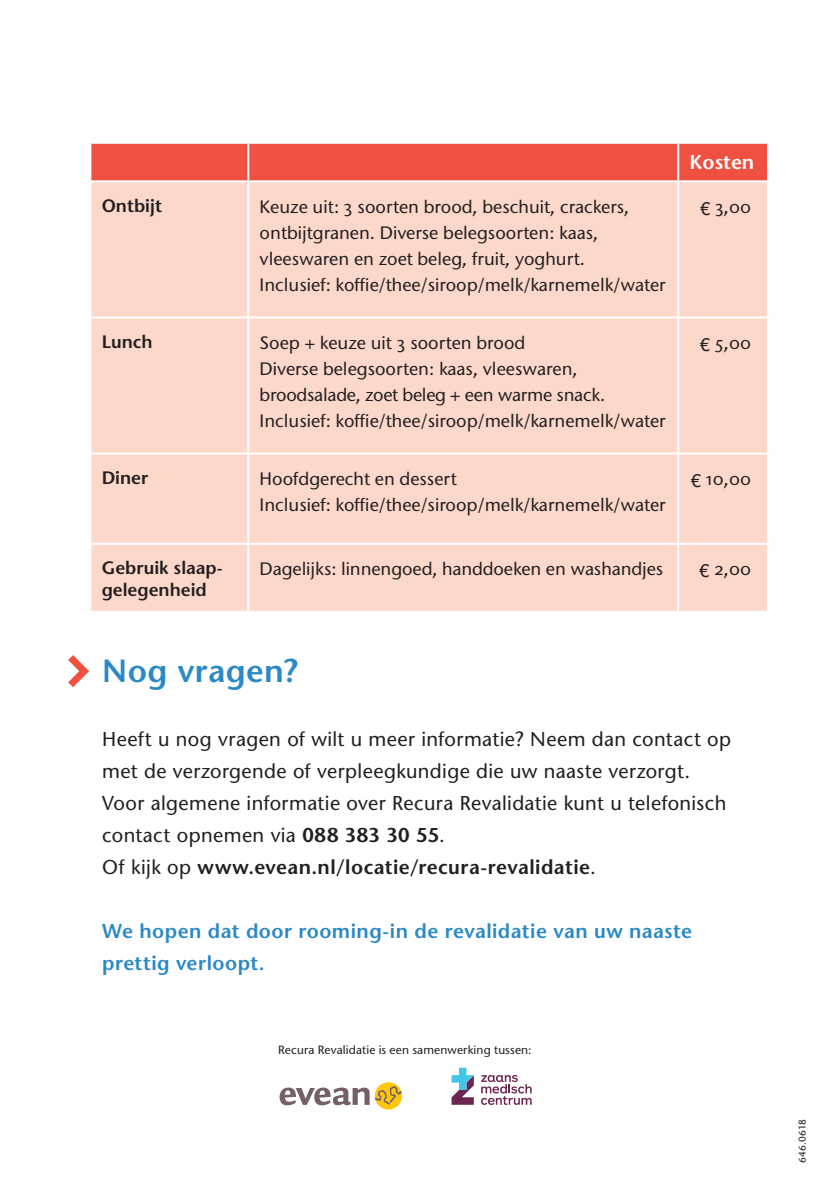
<style>
.page{position:relative;width:840px;height:1191px;background:#fff}
.page>*{position:absolute;margin:0;border:0;box-sizing:border-box;transform-origin:0 0}
.t1{font:600 32px "Stone Sans";letter-spacing:.015em;color:#2b89c5}
.t2{font:20px/32px "Stone Sans";letter-spacing:.02em;color:#231f20}
.t3{font:600 20px/32px "Stone Sans";letter-spacing:.025em;color:#2b89c5}
.t4{font:600 20px "Stone Sans";color:#fff}
.t5{font:18px/26px "ITC Stone Sans OS Medium";color:#231f20}
.t6{font:600 18px/21.6px "Stone Sans";color:#231f20}
.t7{font:12px "Stone Sans";letter-spacing:.01em;color:#231f20}
.t8{font:10px "Stone Sans";letter-spacing:.03em;color:#231f20}
.s1{font-family:"Helvetica Neue LT Std"}
.s2{font-weight:600}
</style>
<div class="page">
<div style="left:91px;top:144px;width:675px;height:36px;background:#ef5040"></div>
<div style="left:91px;top:182px;width:675px;height:429px;background:#fcd8cb"></div>
<hr style="left:247px;top:144px;width:2px;height:36px;background:#fff">
<hr style="left:676px;top:144px;width:2px;height:36px;background:#fff">
<hr style="left:247px;top:182px;width:2px;height:134px;background:#fff">
<hr style="left:676px;top:182px;width:2px;height:134px;background:#fff">
<hr style="left:89px;top:316px;width:159px;height:2px;background:#fff">
<hr style="left:248px;top:316px;width:429px;height:2px;background:#fff">
<hr style="left:247px;top:318px;width:2px;height:134px;background:#fff">
<hr style="left:677px;top:316px;width:91px;height:2px;background:#fff">
<hr style="left:676px;top:318px;width:2px;height:134px;background:#fff">
<hr style="left:89px;top:452px;width:159px;height:2px;background:#fff">
<hr style="left:248px;top:452px;width:429px;height:2px;background:#fff">
<hr style="left:247px;top:454px;width:2px;height:89px;background:#fff">
<hr style="left:677px;top:452px;width:91px;height:2px;background:#fff">
<hr style="left:676px;top:454px;width:2px;height:89px;background:#fff">
<hr style="left:89px;top:543px;width:159px;height:2px;background:#fff">
<hr style="left:248px;top:543px;width:429px;height:2px;background:#fff">
<hr style="left:247px;top:545px;width:2px;height:66px;background:#fff">
<hr style="left:677px;top:543px;width:91px;height:2px;background:#fff">
<hr style="left:676px;top:545px;width:2px;height:66px;background:#fff">
<div style="left:374px;top:1082px;width:28px;height:27px;background:#fec70c;border-radius:50%"></div>
<svg style="left:279px;top:1086px;width:122px;height:19px"></svg>
<svg style="left:481px;top:1075px;width:50px;height:30px"></svg>
<svg style="left:451px;top:1067px;width:22px;height:37px"></svg>
<svg style="left:68px;top:655px;width:21px;height:33px"></svg>
<p class="t4" style="left:689px;top:150px;width:66px">Kosten</p>
<p class="t6" style="left:102px;top:195px;width:62px">Ontbijt</p>
<p class="t5" style="left:259px;top:193px;width:407px">Keuze uit: 3 soorten brood, beschuit, crackers, ontbijtgranen. Diverse belegsoorten: kaas, vleeswaren en zoet beleg, fruit, yoghurt.<br>Inclusief: koffie/thee/siroop/melk/karnemelk/water</p>
<p class="t5" style="left:699px;top:193px;width:52px"><span class="s1">€</span> 3,00</p>
<p class="t6" style="left:102px;top:331px;width:52px">Lunch</p>
<p class="t5" style="left:259px;top:329px;width:407px">Soep + keuze uit 3 soorten brood<br>Diverse belegsoorten: kaas, vleeswaren, broodsalade, zoet beleg + een warme snack.<br>Inclusief: koffie/thee/siroop/melk/karnemelk/water</p>
<p class="t5" style="left:699px;top:329px;width:53px"><span class="s1">€</span> 5,00</p>
<p class="t6" style="left:102px;top:467px;width:48px">Diner</p>
<p class="t5" style="left:259px;top:465px;width:407px">Hoofdgerecht en dessert<br>Inclusief: koffie/thee/siroop/melk/karnemelk/water</p>
<p class="t5" style="left:690px;top:465px;width:62px"><span class="s1">€</span> 10,00</p>
<p class="t6" style="left:102px;top:557px;width:122px">Gebruik slaap&shy;gelegenheid</p>
<p class="t5" style="left:259px;top:555px;width:405px">Dagelijks: linnengoed, handdoeken en washandjes</p>
<p class="t5" style="left:699px;top:555px;width:53px"><span class="s1">€</span> 2,00</p>
<h1 class="t1" style="left:102px;top:651px;width:197px">Nog vragen?</h1>
<p class="t2" style="left:102px;top:723px;width:630px">Heeft u nog vragen of wilt u meer informatie? Neem dan contact op met de verzorgende of verpleegkundige die uw naaste verzorgt.<br>Voor algemene informatie over Recura Revalidatie kunt u telefonisch contact opnemen via <span class="s2">088 383 30 55</span>.<br>Of kijk op <span class="s2">www.evean.nl/locatie/recura-revalidatie</span>.</p>
<p class="t3" style="left:102px;top:915px;width:591px">We hopen dat door rooming-in de revalidatie van uw naaste prettig verloopt.</p>
<p class="t7" style="left:278px;top:1043px;width:255px">Recura Revalidatie is een samenwerking tussen:</p>
<p class="t8" style="left:796px;top:1163px;width:46px;rotate:-90deg">646.0618</p>
</div>
